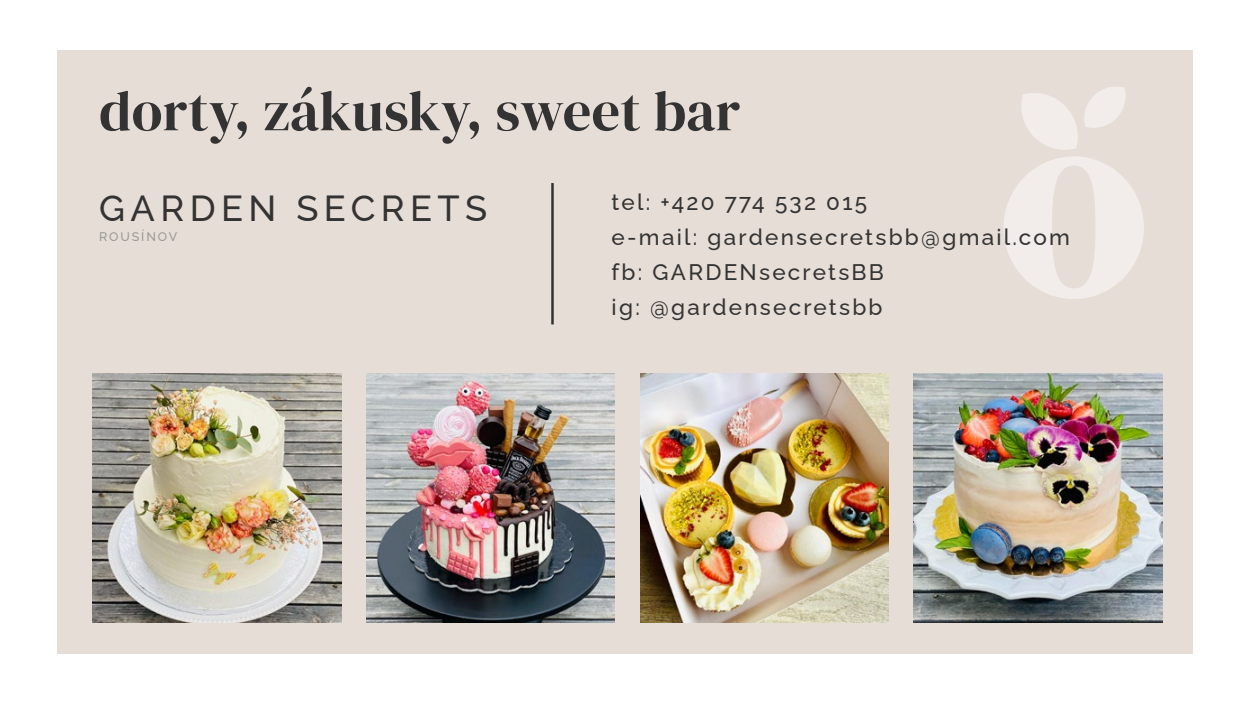
<style>
.page{position:relative;width:1250px;height:704px;background:#fff}
.page>*{position:absolute;margin:0;border:0;box-sizing:border-box;transform-origin:0 0}
.t1{font:56.25px "DM Serif Display";letter-spacing:.005em;color:#333}
.t2{font:500 36.25px "Raleway";letter-spacing:.15em;color:#333}
.t3{font:500 22.5px/35px "Raleway";letter-spacing:.1em;color:#333}
.t4{font:500 12.5px "Raleway";letter-spacing:.15em;color:#999}
</style>
<div class="page">
<div style="left:57px;top:50px;width:1136px;height:603px;background:#e7ddd7"></div>
<svg style="left:1004px;top:87px;width:140px;height:212px"></svg>
<hr style="left:551px;top:183px;width:3px;height:141px;background:#333">
<img style="left:640px;top:373px;width:248px;height:248px">
<img style="left:914px;top:373px;width:248px;height:249px">
<img style="left:366px;top:373px;width:249px;height:249px">
<img style="left:92px;top:373px;width:249px;height:249px">
<h1 class="t1" style="left:99px;top:87px;width:643px">dorty, z·kusky, sweet bar</h1>
<h2 class="t2" style="left:99px;top:179px;width:390px">GARDEN SECRETS</h2>
<p class="t4" style="left:99px;top:226px;width:80px">ROUSÍNOV</p>
<p class="t3" style="left:612px;top:182px;width:460px">tel: +420 774 532 015<br>e-mail: gardensecretsbb@gmail.com fb: GARDENsecretsBB<br>ig: @gardensecretsbb</p>
</div>
